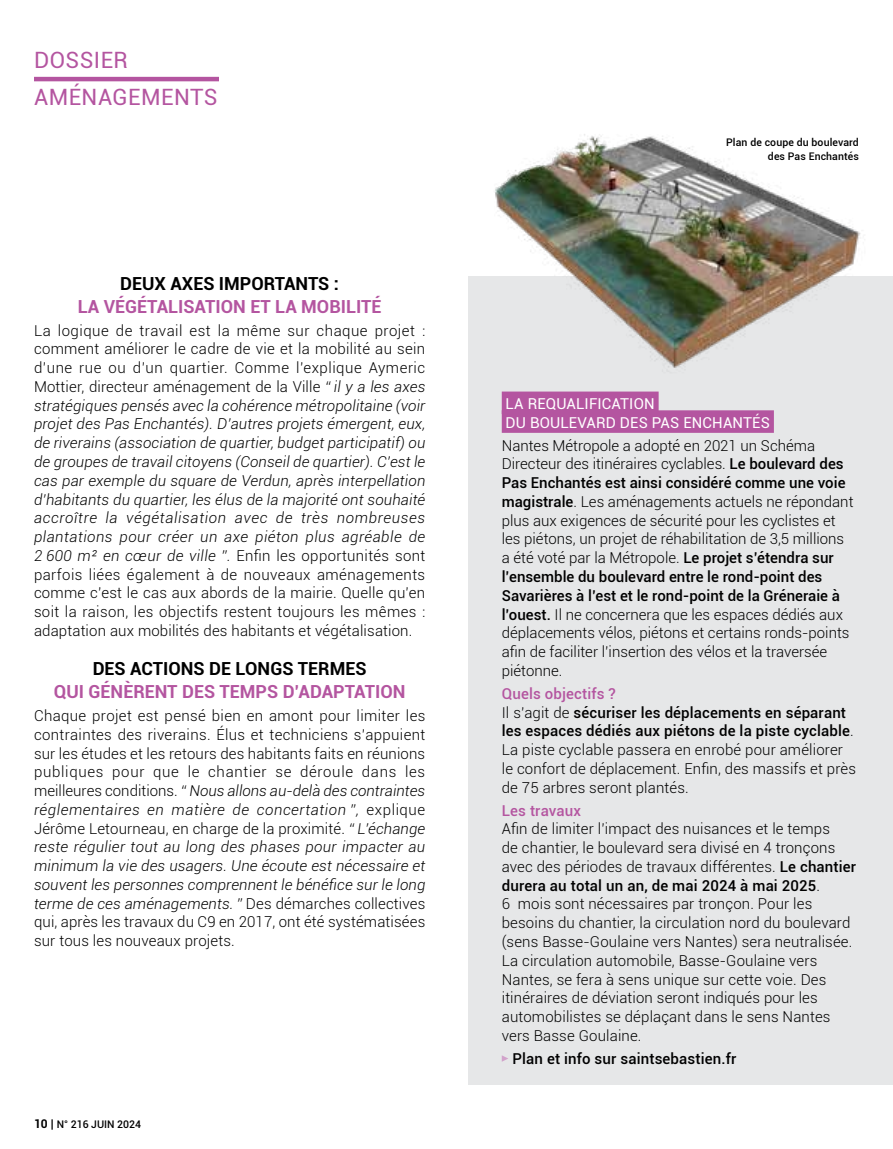
<style>
.page{position:relative;width:893px;height:1149px;background:#fff}
.page>*{position:absolute;margin:0;border:0;box-sizing:border-box;transform-origin:0 0}
.t1{font:22.5px/36.8px "Roboto";letter-spacing:.02em;color:#b455a0}
.t2{font:700 18px "Roboto";color:#b455a0}
.t3{font:700 18px "Roboto";color:#000}
.t4{font:300 15px/18.8px "Roboto";letter-spacing:.01em;color:#000}
.t5{font:italic 300 15px/18.8px "Roboto";letter-spacing:.03em;color:#000;text-align:justify}
.t6{font:15px/18.8px "Roboto";letter-spacing:.01em;color:#fff}
.t7{font:500 15px "Roboto";letter-spacing:.01em;color:#000}
.t8{font:500 15px "Roboto";letter-spacing:.01em;color:#b455a0}
.t9{font:500 10.5px/13.5px "Roboto";letter-spacing:.01em;color:#000;text-align:right}
.s1{font-style:normal}
.s2{font-style:italic}
.s3{font-weight:700;font-size:12px}
.s4{font-size:12px}
.s5{font-weight:500}
.s6{font-weight:500;color:#b455a0}
</style>
<div class="page">
<hr style="left:34px;top:77px;width:185px;height:4px;background:#b455a0">
<div style="left:468px;top:276px;width:425px;height:808px;background:#e6e7e8"></div>
<img style="left:495px;top:134px;width:366px;height:234px">
<div style="left:502px;top:391px;width:157px;height:23px;background:#b455a0"></div>
<div style="left:502px;top:410px;width:272px;height:22px;background:#b455a0"></div>
<svg style="left:502px;top:1055px;width:6px;height:6px"></svg>
<h1 class="t1" style="left:34px;top:41px;width:185px">DOSSIER<br>AMÉNAGEMENTS</h1>
<p class="t3" style="left:120px;top:271px;width:220px">DEUX AXES IMPORTANTS :</p>
<p class="t2" style="left:78px;top:293px;width:305px">LA VÉGÉTALISATION ET LA MOBILITÉ</p>
<p class="t5" style="left:34px;top:320px;width:393px"><span class="s1">La logique de travail est la même sur chaque projet : comment améliorer le cadre de vie et la mobilité au sein d’une rue ou d’un quartier. Comme l’explique Aymeric Mottier, directeur aménagement de la Ville</span> “ il y a les axes stratégiques pensés avec la cohérence métropolitaine (voir projet des Pas Enchantés). D’autres projets émergent, eux, de riverains (association de quartier, budget participatif) ou de groupes de travail citoyens (Conseil de quartier). C’est le cas par exemple du square de Verdun, après interpellation d’habitants du quartier, les élus de la majorité ont souhaité accroître la végétalisation avec de très nombreuses plantations pour créer un axe piéton plus agréable de 2 600 m² en cœur de ville ”. <span class="s1">Enfin les opportunités sont parfois liées également à de nouveaux aménagements comme c’est le cas aux abords de la mairie. Quelle qu’en soit la raison, les objectifs restent toujours les mêmes : adaptation aux mobilités des habitants et végétalisation.</span></p>
<p class="t3" style="left:93px;top:656px;width:275px">DES ACTIONS DE LONGS TERMES</p>
<p class="t2" style="left:54px;top:678px;width:353px">QUI GÉNÈRENT DES TEMPS D’ADAPTATION</p>
<p class="t4" style="left:34px;top:705px;width:393px;text-align:justify">Chaque projet est pensé bien en amont pour limiter les contraintes des riverains. Élus et techniciens s’appuient sur les études et les retours des habitants faits en réunions publiques pour que le chantier se déroule dans les meilleures conditions. <span class="s2">“ Nous allons au-delà des contraintes réglementaires en matière de concertation ”,</span> explique Jérôme Letourneau, en charge de la proximité. <span class="s2">“ L’échange reste régulier tout au long des phases pour impacter au minimum la vie des usagers. Une écoute est nécessaire et souvent les personnes comprennent le bénéfice sur le long terme de ces aménagements. ”</span> Des démarches collectives qui, après les travaux du C9 en 2017, ont été systématisées sur tous les nouveaux projets.</p>
<p class="t9" style="left:34px;top:1116px;width:109px"><span class="s3">10</span> <span class="s4">|</span> N° 216 JUIN 2024</p>
<p class="t9" style="left:726px;top:135px;width:134px">Plan de coupe du boulevard des Pas Enchantés</p>
<p class="t6" style="left:506px;top:393px;width:266px">LA REQUALIFICATION<br>DU BOULEVARD DES PAS ENCHANTÉS</p>
<p class="t4" style="left:502px;top:435px;width:353px">Nantes Métropole a adopté en 2021 un Schéma Directeur des itinéraires cyclables. <span class="s5">Le boulevard des Pas Enchantés est ainsi considéré comme une voie magistrale</span>. Les aménagements actuels ne répondant plus aux exigences de sécurité pour les cyclistes et les piétons, un projet de réhabilitation de 3,5 millions a été voté par la Métropole. <span class="s5">Le projet s’étendra sur l’ensemble du boulevard entre le rond-point des Savarières à l’est et le rond-point de la Gréneraie à l’ouest.</span> Il ne concernera que les espaces dédiés aux déplacements vélos, piétons et certains ronds-points afin de faciliter l’insertion des vélos et la traversée piétonne.</p>
<p class="t4" style="left:502px;top:683px;width:356px"><span class="s6">Quels objectifs ?<br></span>Il s’agit de <span class="s5">sécuriser les déplacements en séparant les espaces dédiés aux piétons de la piste cyclable</span>.<br>La piste cyclable passera en enrobé pour améliorer le confort de déplacement. Enfin, des massifs et près de 75 arbres seront plantés.</p>
<p class="t8" style="left:502px;top:799px;width:81px">Les travaux</p>
<p class="t4" style="left:502px;top:819px;width:356px">Afin de limiter l’impact des nuisances et le temps<br>de chantier, le boulevard sera divisé en 4 tronçons avec des périodes de travaux différentes. <span class="s5">Le chantier durera au total un an, de mai 2024 à mai 2025</span>.<br>6 mois sont nécessaires par tronçon. Pour les besoins du chantier, la circulation nord du boulevard (sens Basse-Goulaine vers Nantes) sera neutralisée.<br>La circulation automobile, Basse-Goulaine vers Nantes, se fera à sens unique sur cette voie. Des itinéraires de déviation seront indiqués pour les automobilistes se déplaçant dans le sens Nantes vers Basse Goulaine.</p>
<p class="t7" style="left:512px;top:1047px;width:225px">Plan et info sur saintsebastien.fr</p>
</div>
